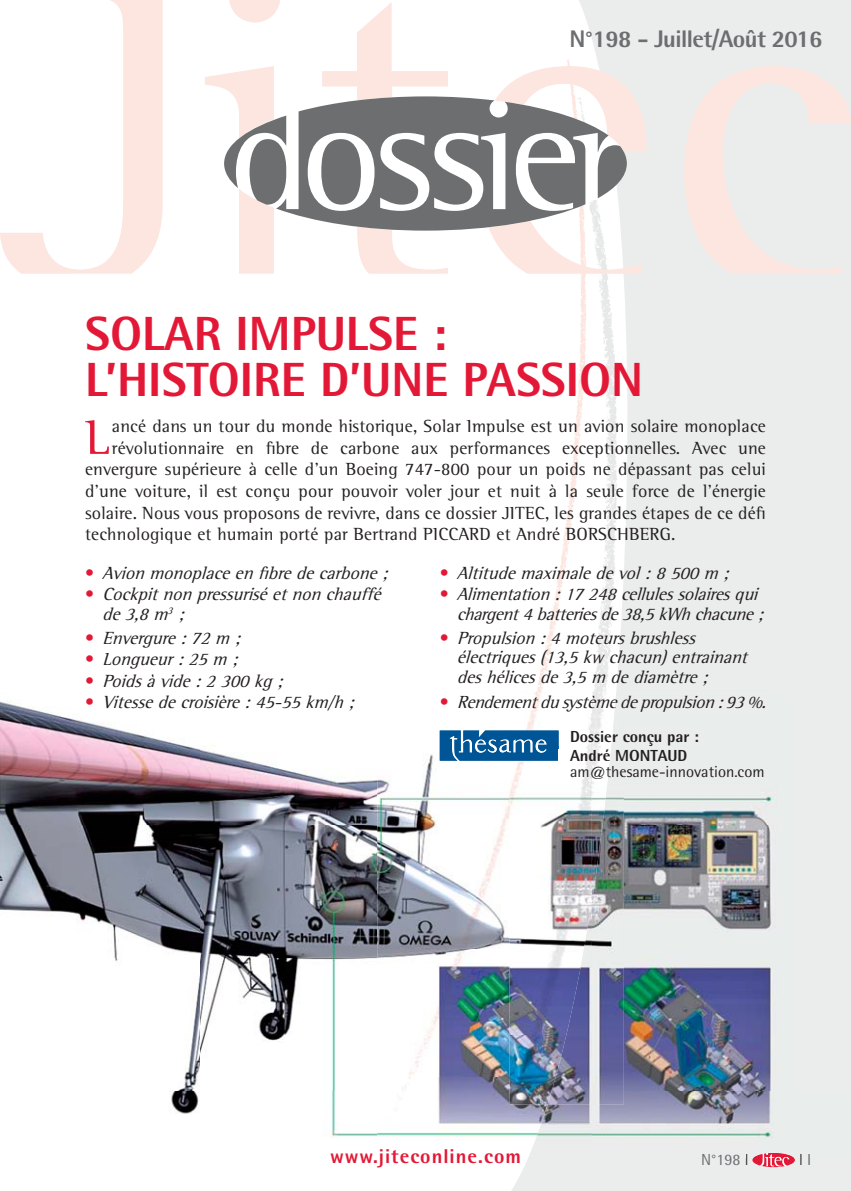
<style>
.page{position:relative;width:851px;height:1191px;background:#fff}
.page>*{position:absolute;margin:0;border:0;box-sizing:border-box;transform-origin:0 0}
.t1{font:50px "Rotis Semi Serif";color:#e31836}
.t2{font:800 48px/46px "Rotis Semi Sans";color:#e31836}
.t3{font:800 24px "Rotis Semi Sans";letter-spacing:-.025em;color:#6d6e70}
.t4{font:800 20px "Rotis Semi Sans";letter-spacing:.05em;color:#e31836}
.t5{font:18px "Rotis Semi Serif";letter-spacing:.01em;color:#231f20}
.t6{font:italic 18px/19.6px "Rotis Semi Serif";color:#231f20}
.t7{font:800 16px/18.8px "Rotis Semi Sans";color:#231f20}
.t8{font:16px "Rotis Semi Sans";color:#231f20}
.t9{font:16px "Rotis Semi Sans";color:#6d6f71}
.t10{font:300 16px "Rotis Semi Sans";color:#231f20}
.s1{font-style:normal;color:#e31836}
.s2{font-weight:300;color:#231f20}
.s3{font-weight:400;color:#6d6f71}
</style>
<div class="page">
<div style="left:511px;top:0;width:339px;height:1191px;background:#ebecec"></div>
<img style="left:511px;top:274px;width:112px;height:418px">
<svg style="left:0;top:0;width:163px;height:274px"></svg>
<svg style="left:684px;top:66px;width:166px;height:208px;background:#f0e9e7"></svg>
<svg style="left:205px;top:0;width:75px;height:274px"></svg>
<svg style="left:276px;top:96px;width:32px;height:135px"></svg>
<svg style="left:308px;top:2px;width:338px;height:272px"></svg>
<img style="left:0;top:701px;width:377px;height:390px">
<img style="left:171px;top:1091px;width:206px;height:46px">
<img style="left:511px;top:1142px;width:17px;height:16px">
<img style="left:623px;top:692px;width:227px;height:399px">
<img style="left:528px;top:1091px;width:322px;height:67px">
<img style="left:377px;top:754px;width:132px;height:324px">
<img style="left:377px;top:1078px;width:157px;height:64px">
<img style="left:534px;top:1104px;width:58px;height:38px">
<img style="left:592px;top:692px;width:31px;height:412px">
<img style="left:509px;top:692px;width:83px;height:343px">
<img style="left:509px;top:1035px;width:38px;height:69px">
<img style="left:547px;top:901px;width:45px;height:203px">
<img style="left:702px;top:1154px;width:38px;height:4px">
<svg style="left:746px;top:1153px;width:48px;height:14px"></svg>
<svg style="left:800px;top:1154px;width:9px;height:4px"></svg>
<img style="left:511px;top:1148px;width:8px;height:10px">
<svg style="left:86px;top:701px;width:7px;height:4px"></svg>
<img style="left:100px;top:701px;width:256px;height:10px">
<div style="left:616px;top:695px;width:152px;height:17px;background:#ebecec"></div>
<img style="left:509px;top:695px;width:107px;height:17px">
<img style="left:558px;top:731px;width:140px;height:15px">
<svg style="left:439px;top:730px;width:119px;height:30px;background:#286fa6"></svg>
<img style="left:611px;top:749px;width:75px;height:12px">
<img style="left:558px;top:749px;width:53px;height:12px">
<img style="left:439px;top:765px;width:324px;height:14px">
<h3 class="t3" style="left:569px;top:31px;width:255px">N°198 - Juillet/Août 2016</h3>
<h2 class="t2" style="left:85px;top:315px;width:559px">SOLAR IMPULSE :<br>L’HISTOIRE D’UNE PASSION</h2>
<h1 class="t1" style="left:85px;top:419px;width:26px">L</h1>
<p class="t5" style="left:112px;top:419px;width:655px">ancé dans un tour du monde historique, Solar Impulse est un avion solaire monoplace</p>
<p class="t5" style="left:112px;top:441px;width:655px">révolutionnaire en fibre de carbone aux performances exceptionnelles. Avec une</p>
<p class="t5" style="left:85px;top:463px;width:682px">envergure supérieure à celle d’un Boeing 747-800 pour un poids ne dépassant pas celui</p>
<p class="t5" style="left:85px;top:484px;width:682px">d’une voiture, il est conçu pour pouvoir voler jour et nuit à la seule force de l’énergie</p>
<p class="t5" style="left:85px;top:506px;width:682px">solaire. Nous vous proposons de revivre, dans ce dossier JITEC, les grandes étapes de ce défi</p>
<p class="t5" style="left:85px;top:527px;width:592px">technologique et humain porté par Bertrand PICCARD et André BORSCHBERG.</p>
<p class="t6" style="left:85px;top:564px;width:308px"><span class="s1">•</span> Avion monoplaceen fibredecarbone;</p>
<p class="t6" style="left:102px;top:586px;width:284px;text-indent:-17px"><span class="s1">•</span> Cockpitnon pressuriséetnon chauffé de3,8 m<sup>3</sup> ;</p>
<p class="t6" style="left:85px;top:629px;width:161px"><span class="s1">•</span> Envergure:72 m ;</p>
<p class="t6" style="left:85px;top:651px;width:158px"><span class="s1">•</span> Longueur:25 m ;</p>
<p class="t6" style="left:85px;top:672px;width:203px"><span class="s1">•</span> Poidsàvide:2 300 kg ;</p>
<p class="t6" style="left:439px;top:564px;width:294px"><span class="s1">•</span> Altitudemaximaledevol:8 500 m ;</p>
<p class="t6" style="left:456px;top:586px;width:312px;text-indent:-17px"><span class="s1">•</span> Alimentation :17 248 cellulessolairesqui chargent4batteriesde38,5kWhchacune;</p>
<p class="t6" style="left:456px;top:629px;width:296px;text-indent:-17px"><span class="s1">•</span> Propulsion :4 moteursbrushless électriques(13,5 kw chacun)entrainant deshélicesde3,5 m dediamètre;</p>
<p class="t6" style="left:85px;top:694px;width:274px"><span class="s1">•</span> Vitessedecroisière:45-55 km/h ;</p>
<p class="t6" style="left:439px;top:694px;width:332px"><span class="s1">•</span> Rendementdusystèmedepropulsion:93%.</p>
<p class="t7" style="left:570px;top:728px;width:130px">Dossier conçu par :<br>André MONTAUD</p>
<p class="t8" style="left:570px;top:765px;width:196px">am@thesame-innovation.com</p>
<p class="t4" style="left:330px;top:1148px;width:192px">www.jiteconline com</p>
<p class="t4" style="left:478px;top:1148px;width:6px">.</p>
<p class="t9" style="left:701px;top:1154px;width:49px">N°198 <span class="s2">I</span></p>
<p class="t10" style="left:799px;top:1154px;width:14px">I <span class="s3">I</span></p>
</div>
